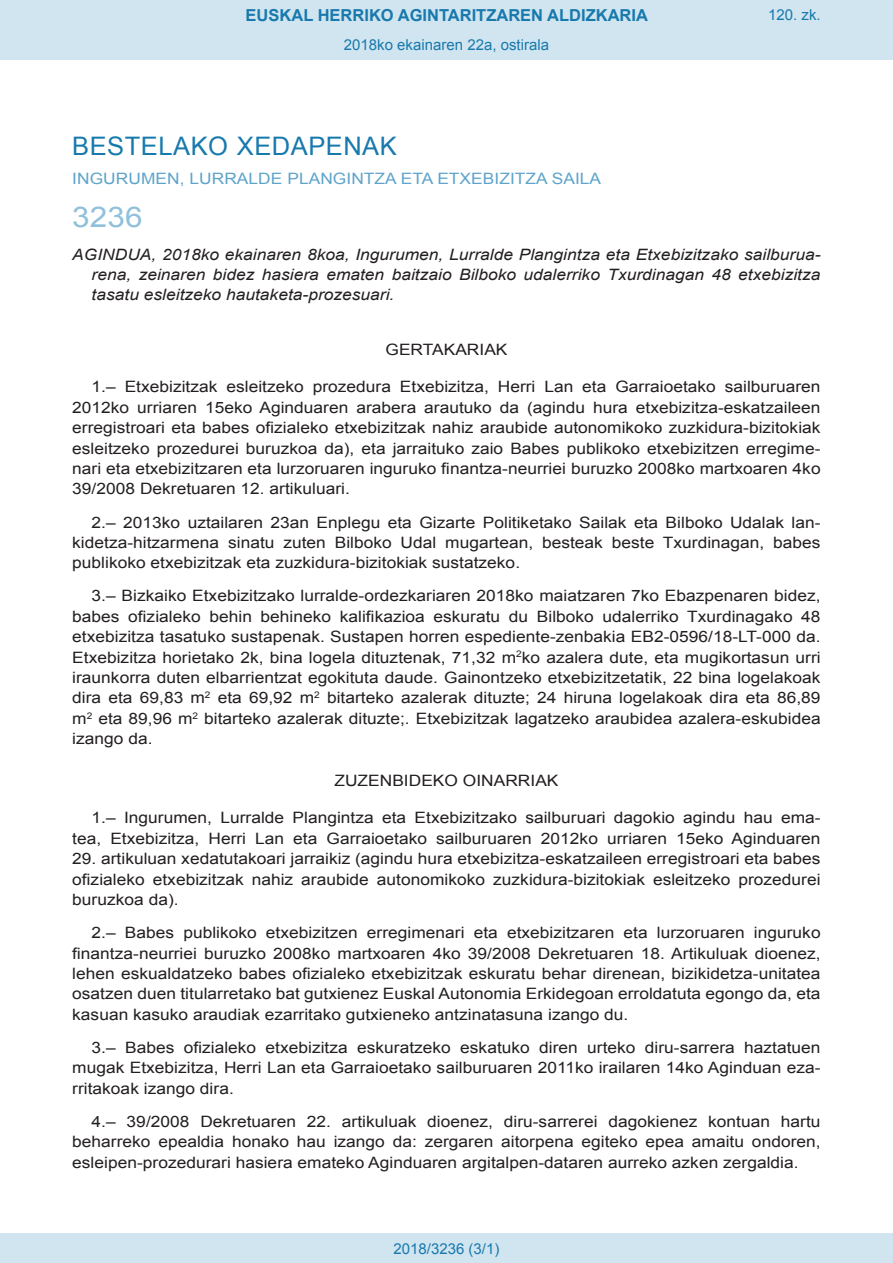
<style>
.page{position:relative;width:893px;height:1263px;background:#fff}
.page>*{position:absolute;margin:0;border:0;box-sizing:border-box;transform-origin:0 0}
.BOPVOrden{font:28.5px "Arial";color:#90c0db;scale:1.11 1}
.BOPVSeccion{font:25.5px "Arial";letter-spacing:.02em;color:#1879ad}
.t1{font:700 16.5px "Arial";color:#1879ad}
.BOPVDetalle{font:15.6px/20.4px "Arial";color:#231f20;text-align:justify;scale:1.11 1}
.BOPVTitulo{font:italic 15.6px/20.4px "Arial";color:#231f20;text-align:justify;scale:1.11 1}
.BOPVOrganismo{font:15.6px "Arial";letter-spacing:.005em;color:#5ea4ca;scale:1.11 1}
.BOPVClave{font:15.6px "Arial";color:#231f20;scale:1.11 1}
.Paginacion_Centro{font:15px "Arial";color:#1879ad}
</style>
<div class="page">
<div style="left:0;top:0;width:893px;height:60px;background:#d0e5f0"></div>
<div style="left:0;top:1233px;width:893px;height:30px;background:#d0e5f0"></div>
<p class="t1" style="left:246px;top:4px;width:404px">EUSKAL HERRIKO AGINTARITZAREN ALDIZKARIA</p>
<p class="Paginacion_Centro" style="left:344px;top:35px;width:207px">2018ko ekainaren 22a, ostirala</p>
<p class="Paginacion_Centro" style="left:768px;top:5px;width:54px">120. zk.</p>
<p class="BOPVSeccion" style="left:72px;top:129px;width:326px">BESTELAKO XEDAPENAK</p>
<p class="BOPVOrganismo" style="left:72px;top:168px;width:478px">INGURUMEN, LURRALDE PLANGINTZA ETA ETXEBIZITZA SAILA</p>
<p class="BOPVOrden" style="left:72px;top:198px;width:65px">3236</p>
<p class="BOPVTitulo" style="left:92px;top:244px;width:658px;text-indent:-19px">AGINDUA, 2018ko ekainaren 8koa, Ingurumen, Lurralde Plangintza eta Etxebizitzako sailburua&shy;rena, zeinaren bidez hasiera ematen baitzaio Bilboko udalerriko Txurdinagan 48 etxebizitza tasatu esleitzeko hautaketa-prozesuari.</p>
<p class="BOPVClave" style="left:385px;top:339px;width:111px">GERTAKARIAK</p>
<p class="BOPVDetalle" style="left:72px;top:377px;width:676px;text-indent:19px">1.– Etxebizitzak esleitzeko prozedura Etxebizitza, Herri Lan eta Garraioetako sailburuaren 2012ko urriaren 15eko Aginduaren arabera arautuko da (agindu hura etxebizitza-eskatzaileen erregistroari eta babes ofizialeko etxebizitzak nahiz araubide autonomikoko zuzkidura-bizitokiak esleitzeko prozedurei buruzkoa da), eta jarraituko zaio Babes publikoko etxebizitzen erregime&shy;nari eta etxebizitzaren eta lurzoruaren inguruko finantza-neurriei buruzko 2008ko martxoaren 4ko 39/2008 Dekretuaren 12. artikuluari.</p>
<p class="BOPVDetalle" style="left:72px;top:512px;width:676px;text-indent:19px">2.– 2013ko uztailaren 23an Enplegu eta Gizarte Politiketako Sailak eta Bilboko Udalak lan&shy;kidetza-hitzarmena sinatu zuten Bilboko Udal mugartean, besteak beste Txurdinagan, babes publikoko etxebizitzak eta zuzkidura-bizitokiak sustatzeko.</p>
<p class="BOPVDetalle" style="left:72px;top:586px;width:676px;text-indent:19px">3.– Bizkaiko Etxebizitzako lurralde-ordezkariaren 2018ko maiatzaren 7ko Ebazpenaren bidez, babes ofizialeko behin behineko kalifikazioa eskuratu du Bilboko udalerriko Txurdinagako 48 etxebizitza tasatuko sustapenak. Sustapen horren espediente-zenbakia EB2-0596/18-LT-000 da.<br>Etxebizitza horietako 2k, bina logela dituztenak, 71,32 m<sup>2</sup>ko azalera dute, eta mugikortasun urri iraunkorra duten elbarrientzat egokituta daude. Gainontzeko etxebizitzetatik, 22 bina logelakoak dira eta 69,83 m<sup>2</sup> eta 69,92 m<sup>2</sup> bitarteko azalerak dituzte; 24 hiruna logelakoak dira eta 86,89 m<sup>2</sup> eta 89,96 m<sup>2</sup> bitarteko azalerak dituzte;. Etxebizitzak lagatzeko araubidea azalera-eskubidea izango da.</p>
<p class="BOPVClave" style="left:334px;top:770px;width:203px">ZUZENBIDEKO OINARRIAK</p>
<p class="BOPVDetalle" style="left:72px;top:808px;width:676px;text-align:right">1.– Ingurumen, Lurralde Plangintza eta Etxebizitzako sailburuari dagokio agindu hau ema&shy;tea, Etxebizitza, Herri Lan eta Garraioetako sailburuaren 2012ko urriaren 15eko Aginduaren</p>
<p class="BOPVDetalle" style="left:72px;top:849px;width:676px">29. artikuluan xedatutakoari jarraikiz (agindu hura etxebizitza-eskatzaileen erregistroari eta babes ofizialeko etxebizitzak nahiz araubide autonomikoko zuzkidura-bizitokiak esleitzeko prozedurei buruzkoa da).</p>
<p class="BOPVDetalle" style="left:72px;top:922px;width:676px;text-indent:19px">2.– Babes publikoko etxebizitzen erregimenari eta etxebizitzaren eta lurzoruaren inguruko finantza-neurriei buruzko 2008ko martxoaren 4ko 39/2008 Dekretuaren 18. Artikuluak dioenez, lehen eskualdatzeko babes ofizialeko etxebizitzak eskuratu behar direnean, bizikidetza-unitatea osatzen duen titularretako bat gutxienez Euskal Autonomia Erkidegoan erroldatuta egongo da, eta kasuan kasuko araudiak ezarritako gutxieneko antzinatasuna izango du.</p>
<p class="BOPVDetalle" style="left:72px;top:1037px;width:676px;text-indent:19px">3.– Babes ofizialeko etxebizitza eskuratzeko eskatuko diren urteko diru-sarrera haztatuen mugak Etxebizitza, Herri Lan eta Garraioetako sailburuaren 2011ko irailaren 14ko Aginduan eza&shy;rritakoak izango dira.</p>
<p class="BOPVDetalle" style="left:72px;top:1111px;width:676px;text-indent:19px">4.– 39/2008 Dekretuaren 22. artikuluak dioenez, diru-sarrerei dagokienez kontuan hartu beharreko epealdia honako hau izango da: zergaren aitorpena egiteko epea amaitu ondoren, esleipen-prozedurari hasiera emateko Aginduaren argitalpen-dataren aurreko azken zergaldia.</p>
<p class="Paginacion_Centro" style="left:393px;top:1238px;width:107px">2018/3236 (3/1)</p>
</div>
